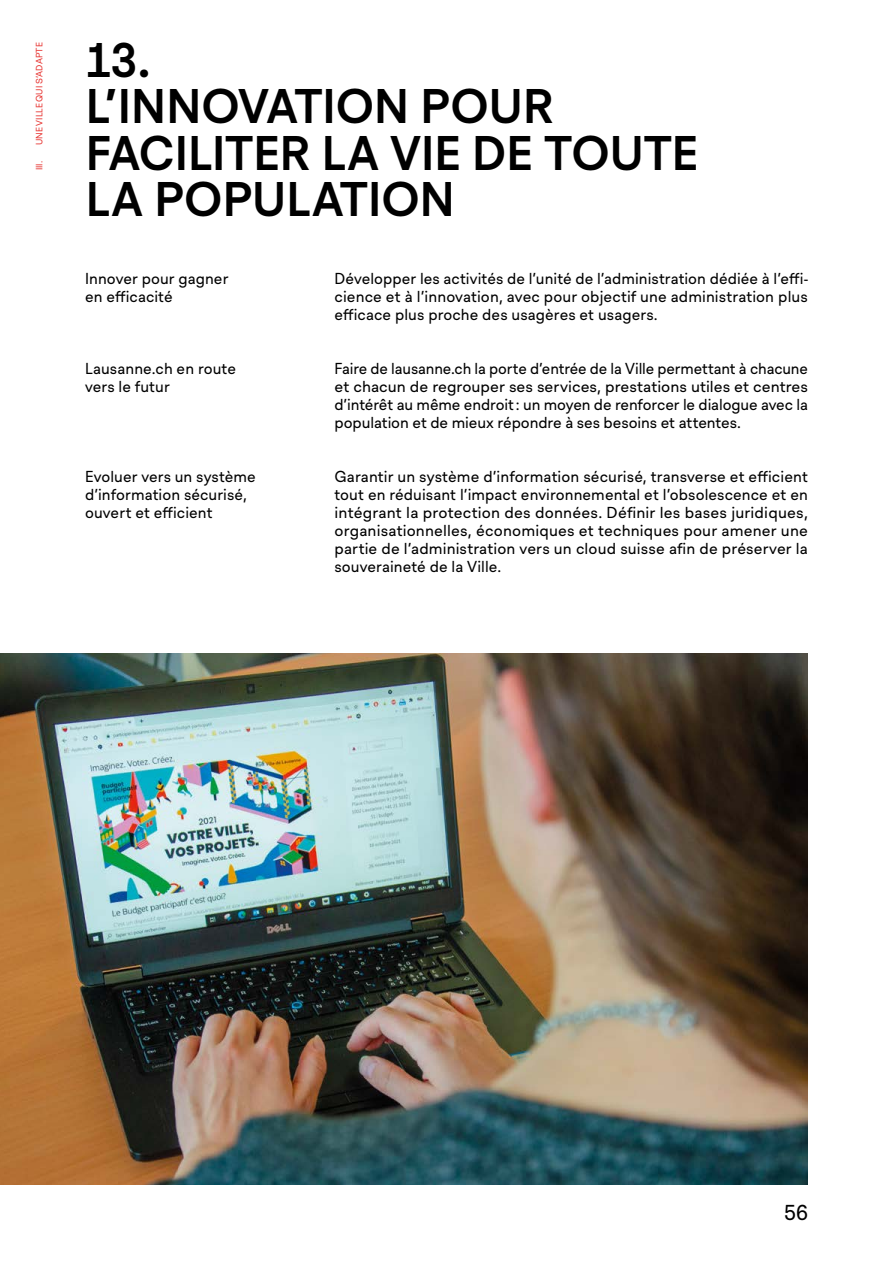
<style>
.page{position:relative;width:893px;height:1263px;background:#fff}
.page>*{position:absolute;margin:0;border:0;box-sizing:border-box;transform-origin:0 0}
.t1{font:700 47.25px/46.5px "Lausanne";color:#000}
.t2{font:21px "Lausanne";color:#000}
.t3{font:15.45px/18px "Lausanne";letter-spacing:.005em;color:#000;text-align:justify}
.t4{font:9px "Lausanne";letter-spacing:.005em;color:#e73431}
</style>
<div class="page">
<img style="left:0;top:653px;width:808px;height:531px">
<p class="t4" style="left:33px;top:145px;width:104px;rotate:-90deg">UNE VILLE QUI S’ADAPTE</p>
<p class="t4" style="left:33px;top:170px;width:11px;rotate:-90deg">III.</p>
<h1 class="t1" style="left:85px;top:39px;width:614px">13.<br>L’INNOVATION POUR<br>FACILITER LA VIE DE TOUTE<br>LA POPULATION</h1>
<p class="t3" style="left:85px;top:271px;width:145px">Innover pour gagner en efficacité</p>
<p class="t3" style="left:85px;top:361px;width:152px">Lausanne.ch en route vers le futur</p>
<p class="t3" style="left:85px;top:469px;width:172px;text-align:left">Evoluer vers un système d’information sécurisé, ouvert et efficient</p>
<p class="t3" style="left:334px;top:271px;width:475px">Développer les activités de l’unité de l’administration dédiée à l’effi&shy;cience et à l’innovation, avec pour objectif une administration plus efficace plus proche des usagères et usagers.</p>
<p class="t3" style="left:334px;top:361px;width:475px">Faire de lausanne.ch la porte d’entrée de la Ville permettant à chacune et chacun de regrouper ses services, prestations utiles et centres d’intérêt au même endroit : un moyen de renforcer le dialogue avec la population et de mieux répondre à ses besoins et attentes.</p>
<p class="t3" style="left:334px;top:469px;width:475px">Garantir un système d’information sécurisé, transverse et efficient tout en réduisant l’impact environnemental et l’obsolescence et en intégrant la protection des données. Définir les bases juridiques, organisationnelles, économiques et techniques pour amener une partie de l’administration vers un cloud suisse afin de préserver la souveraineté de la Ville.</p>
<h2 class="t2" style="left:784px;top:1198px;width:25px">56</h2>
</div>
